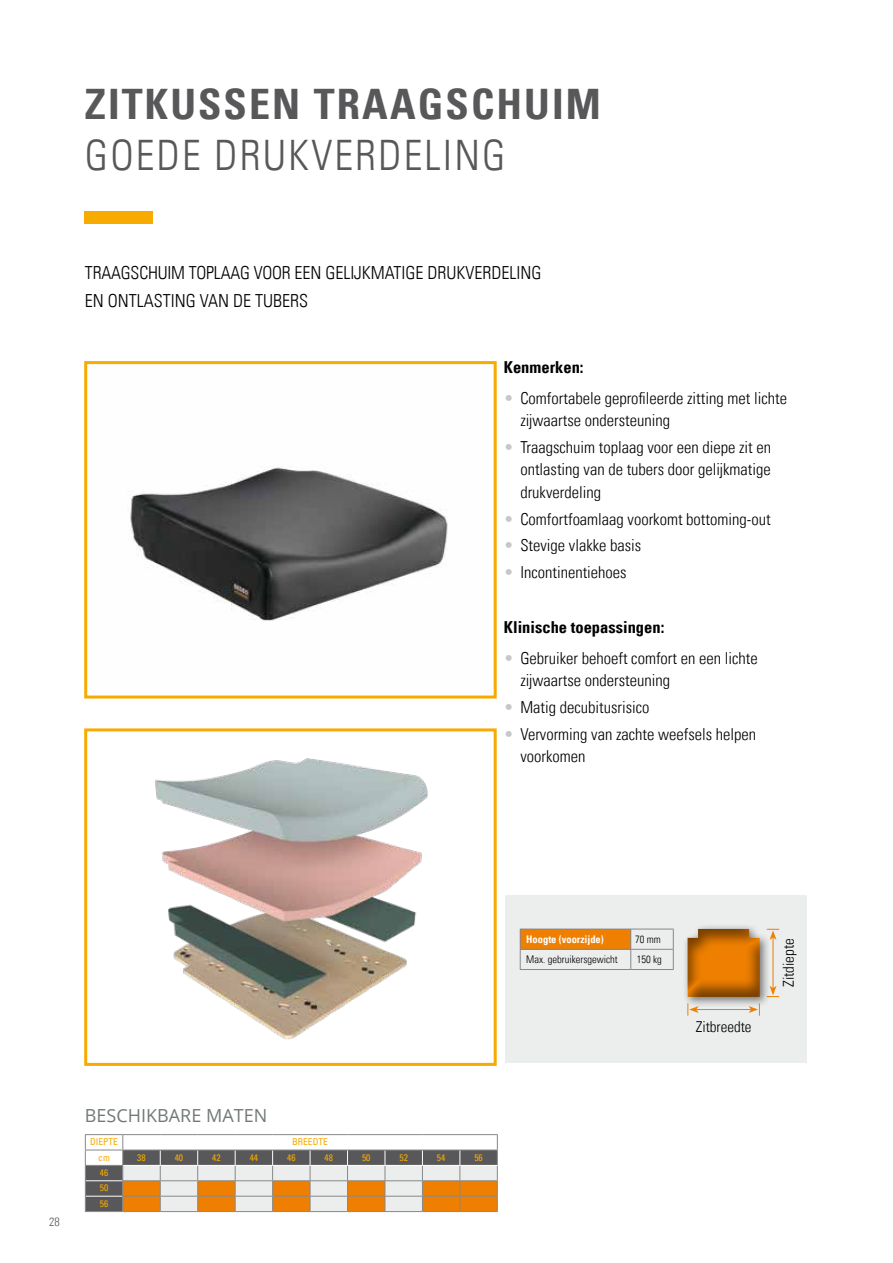
<style>
.page{position:relative;width:893px;height:1263px;background:#fff}
.page>*{position:absolute;margin:0;border:0;box-sizing:border-box;transform-origin:0 0}
.t1{font:42px "Univers Com 67 Bold Cond";letter-spacing:.05em;color:#58585a}
.t2{font:42px "Univers Com 47 Light Cond";letter-spacing:.05em;color:#58585a}
.t3{font:18px/28.5px "Univers Com 47 Light Cond";color:#000}
.t4{font:18px "Open Sans";color:#727878}
.t5{font:16.5px/22.5px "Univers Com 47 Light Cond";color:#000}
.t6{font:16.5px "Univers Com 67 Bold Cond";color:#000}
.t7{font:15px "Univers Com 47 Light Cond";color:#000}
.t8{font:12px "Univers Com 47 Light Cond";color:#58585a}
.t9{font:10.5px "Univers Com 47 Light Cond";color:#000}
.t10{font:10.5px "Univers Com 67 Bold Cond";color:#fff}
.t11{font:condensed 9.45px/15.5px "Univers Com 57";color:#f7aa00;text-align:justify}
.s1{color:#c6c7c8}
</style>
<div class="page">
<div style="left:84px;top:212px;width:68px;height:12px;background:#f7aa00"></div>
<img style="left:130px;top:467px;width:318px;height:154px">
<div style="left:84px;top:361px;width:413px;height:337px;border:3px solid #f7aa00"></div>
<img style="left:155px;top:758px;width:273px;height:282px">
<div style="left:84px;top:728px;width:413px;height:338px;border:3px solid #f7aa00"></div>
<hr style="left:122px;top:1211px;width:38px;height:1px;background:#87888a">
<hr style="left:160px;top:1211px;width:38px;height:1px;background:#87888a">
<hr style="left:198px;top:1211px;width:37px;height:1px;background:#87888a">
<hr style="left:235px;top:1211px;width:38px;height:1px;background:#87888a">
<hr style="left:273px;top:1211px;width:37px;height:1px;background:#87888a">
<hr style="left:310px;top:1211px;width:38px;height:1px;background:#87888a">
<hr style="left:348px;top:1211px;width:37px;height:1px;background:#87888a">
<hr style="left:385px;top:1211px;width:37px;height:1px;background:#87888a">
<hr style="left:422px;top:1211px;width:38px;height:1px;background:#87888a">
<hr style="left:460px;top:1211px;width:38px;height:1px;background:#87888a">
<hr style="left:85px;top:1211px;width:37px;height:1px;background:#87888a">
<svg style="left:85px;top:1134px;width:413px;height:77px"></svg>
<div style="left:505px;top:895px;width:302px;height:168px;background:#eceded"></div>
<div style="left:682px;top:924px;width:89px;height:84px;background:#000;opacity:.5"></div>
<div style="left:686px;top:926px;width:75px;height:72px;background:#000;opacity:.5"></div>
<hr style="left:696px;top:1009px;width:55px;height:1px;background:#ee7f00">
<svg style="left:687px;top:1003px;width:12px;height:13px"></svg>
<svg style="left:749px;top:1003px;width:11px;height:13px"></svg>
<hr style="left:773px;top:937px;width:1px;height:51px;background:#ee7f00">
<svg style="left:767px;top:986px;width:12px;height:11px"></svg>
<svg style="left:767px;top:929px;width:12px;height:11px"></svg>
<div style="left:520px;top:929px;width:111px;height:20px;background:#ee7f00"></div>
<hr style="left:520px;top:949px;width:111px;height:1px;background:#87888a">
<hr style="left:631px;top:949px;width:43px;height:1px;background:#87888a">
<hr style="left:520px;top:969px;width:111px;height:1px;background:#87888a">
<hr style="left:631px;top:969px;width:43px;height:1px;background:#87888a">
<hr style="left:520px;top:929px;width:111px;height:1px;background:#87888a">
<svg style="left:520px;top:929px;width:1px;height:40px"></svg>
<hr style="left:631px;top:929px;width:43px;height:1px;background:#87888a">
<svg style="left:630px;top:929px;width:1px;height:40px"></svg>
<svg style="left:673px;top:929px;width:1px;height:40px"></svg>
<h1 class="t1" style="left:85px;top:78px;width:517px">ZITKUSSEN TRAAGSCHUIM</h1>
<h1 class="t2" style="left:85px;top:130px;width:422px">GOEDE DRUKVERDELING</h1>
<p class="t3" style="left:85px;top:258px;width:458px">TRAAGSCHUIM TOPLAAG VOOR EEN GELIJKMATIGE DRUKVERDELING<br>EN ONTLASTING VAN DE TUBERS</p>
<p class="t6" style="left:504px;top:357px;width:81px">Kenmerken:</p>
<p class="t5" style="left:520px;top:386px;width:268px;text-indent:-16px"><span class="s1">•</span> Comfortabele geprofileerde zitting met lichte zijwaartse ondersteuning</p>
<p class="t5" style="left:520px;top:436px;width:252px;text-align:justify;text-indent:-16px"><span class="s1">•</span> Traagschuim toplaag voor een diepe zit en ontlasting van de tubers door gelijkmatige drukverdeling</p>
<p class="t5" style="left:504px;top:507px;width:268px"><span class="s1">•</span> Comfortfoamlaag voorkomt bottoming-out</p>
<p class="t5" style="left:504px;top:534px;width:139px"><span class="s1">•</span> Stevige vlakke basis</p>
<p class="t5" style="left:504px;top:561px;width:124px"><span class="s1">•</span> Incontinentiehoes</p>
<p class="t6" style="left:504px;top:616px;width:162px">Klinische toepassingen:</p>
<p class="t5" style="left:520px;top:646px;width:239px;text-indent:-16px"><span class="s1">•</span> Gebruiker behoeft comfort en een lichte zijwaartse ondersteuning</p>
<p class="t5" style="left:504px;top:696px;width:147px"><span class="s1">•</span> Matig decubitusrisico</p>
<p class="t5" style="left:520px;top:722px;width:237px;text-indent:-16px"><span class="s1">•</span> Vervorming van zachte weefsels helpen voorkomen</p>
<p class="t8" style="left:49px;top:1214px;width:12px">28</p>
<p class="t4" style="left:85px;top:1103px;width:184px">BESCHIKBARE MATEN</p>
<p class="t11" style="left:90px;top:1134px;width:29px">DIEPTE</p>
<p class="t11" style="left:292px;top:1134px;width:37px">BREEDTE</p>
<p class="t11" style="left:98px;top:1149px;width:13px">cm</p>
<p class="t11" style="left:137px;top:1149px;width:10px">38</p>
<p class="t11" style="left:175px;top:1149px;width:10px">40</p>
<p class="t11" style="left:212px;top:1149px;width:10px">42</p>
<p class="t11" style="left:250px;top:1149px;width:10px">44</p>
<p class="t11" style="left:287px;top:1149px;width:10px">46</p>
<p class="t11" style="left:325px;top:1149px;width:10px">48</p>
<p class="t11" style="left:362px;top:1149px;width:10px">50</p>
<p class="t11" style="left:399px;top:1149px;width:10px">52</p>
<p class="t11" style="left:437px;top:1149px;width:10px">54</p>
<p class="t11" style="left:474px;top:1149px;width:10px">56</p>
<p class="t11" style="left:100px;top:1165px;width:10px">46<br>50<br>56</p>
<p class="t10" style="left:526px;top:933px;width:79px">Hoogte (voorzijde)</p>
<p class="t9" style="left:635px;top:933px;width:27px">70 mm</p>
<p class="t9" style="left:526px;top:953px;width:93px">Max. gebruikersgewicht</p>
<p class="t9" style="left:637px;top:953px;width:27px">150 kg</p>
<p class="t7" style="left:696px;top:1017px;width:57px">Zitbreedte</p>
<p class="t7" style="left:780px;top:987px;width:50px;rotate:-90deg">Zitdiepte</p>
</div>
